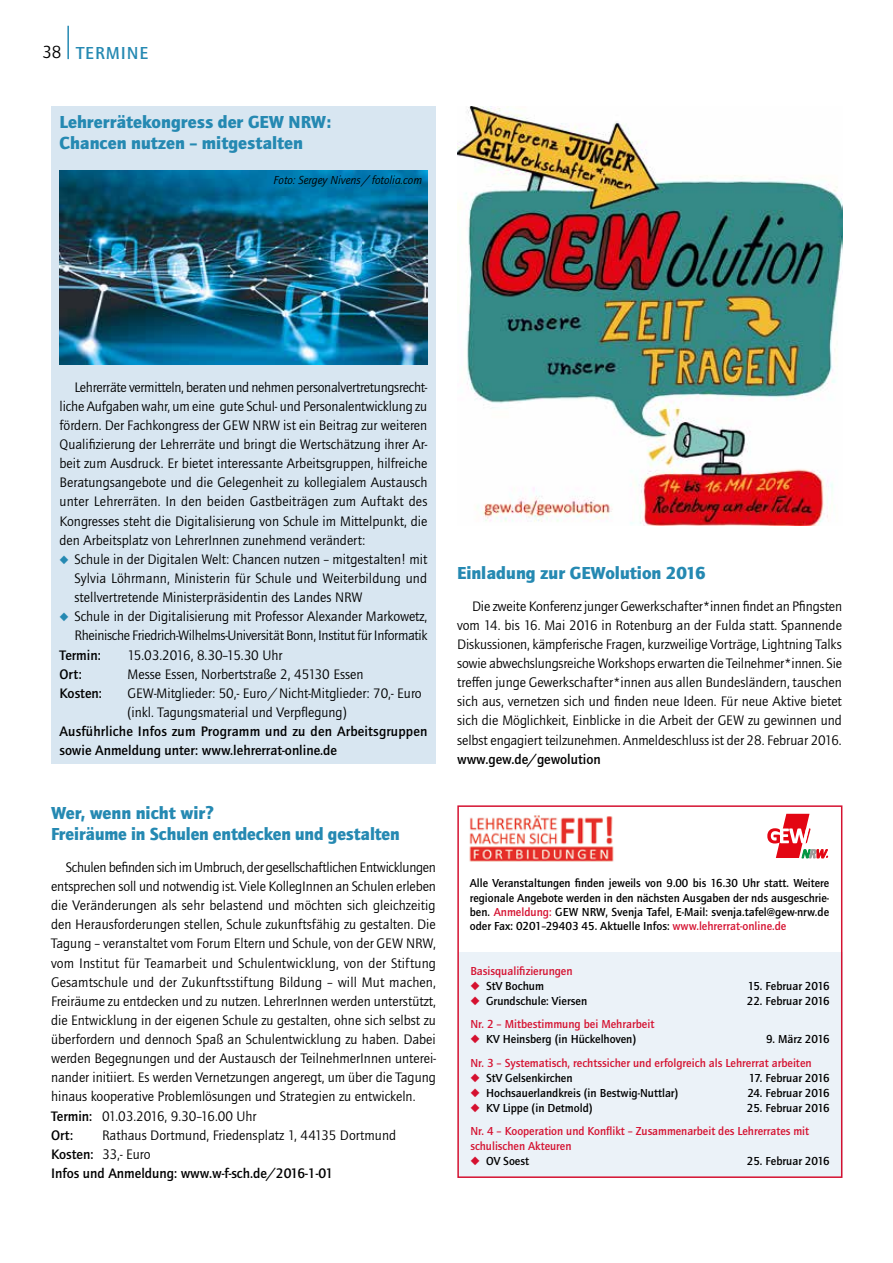
<style>
.page{position:relative;width:893px;height:1263px;background:#fff}
.page>*{position:absolute;margin:0;border:0;box-sizing:border-box;transform-origin:0 0}
.t1{font:900 18px/21px "Quay Sans ITC Std";color:#2589b2}
.t2{font:500 18px "Quay Sans ITC Std";letter-spacing:.05em;color:#2589b2}
.t3{font:14.25px/19px "Quay Sans ITC Std";color:#000;text-align:justify}
.t4{font:500 14.25px/19px "Quay Sans ITC Std";color:#000}
.t5{font:14.25px/19px "Quay Sans ITC Std";letter-spacing:-.02em;color:#000;text-align:right}
.t6{font:500 12px/14.4px "Quay Sans ITC Std";color:#000;text-align:justify}
.t7{font:500 12px/15px "Quay Sans ITC Std";color:#d51130}
.t8{font:italic 12px "Quay Sans ITC Std";color:#000}
.s1{font-weight:400;color:#000}
.s2{color:#2589b2}
.s3{font-weight:500}
.s4{color:#d51130}
</style>
<div class="page">
<hr style="left:67px;top:26px;width:2px;height:33px;background:#2589b2">
<div style="left:458px;top:953px;width:384px;height:225px;background:#ebf2f8"></div>
<img style="left:469px;top:815px;width:145px;height:47px">
<svg style="left:767px;top:814px;width:61px;height:44px"></svg>
<div style="left:457px;top:805px;width:385px;height:373px;border:2px solid #d51130"></div>
<img style="left:457px;top:106px;width:385px;height:419px">
<div style="left:51px;top:106px;width:385px;height:658px;background:#d8e6f1"></div>
<img style="left:60px;top:170px;width:367px;height:195px">
<p class="t2" style="left:42px;top:43px;width:108px"><span class="s1">38</span> TERMINE</p>
<p class="t1" style="left:60px;top:112px;width:273px">Lehrerrätekongress der GEW NRW:<br>Chancen nutzen – mitgestalten</p>
<p class="t8" style="left:274px;top:173px;width:150px">Foto: Sergey Nivens/fotolia.com</p>
<p class="t3" style="left:60px;top:378px;width:369px;text-indent:15px">Lehrerräte vermitteln, beraten und nehmen personalvertretungsrecht&shy;liche Aufgaben wahr, um eine gute Schul- und Personalentwicklung zu fördern. Der Fachkongress der GEW NRW ist ein Beitrag zur weiteren Qualifizierung der Lehrerräte und bringt die Wertschätzung ihrer Ar&shy;beit zum Ausdruck. Er bietet interessante Arbeitsgruppen, hilfreiche Beratungsangebote und die Gelegenheit zu kollegialem Austausch unter Lehrerräten. In den beiden Gastbeiträgen zum Auftakt des Kongresses steht die Digitalisierung von Schule im Mittelpunkt, die den Arbeitsplatz von LehrerInnen zunehmend verändert:</p>
<p class="t3" style="left:74px;top:550px;width:354px;text-indent:-15px"><span class="s2">◆</span> Schule in der Digitalen Welt: Chancen nutzen – mitgestalten! mit Sylvia Löhrmann, Ministerin für Schule und Weiterbildung und stellvertretende Ministerpräsidentin des Landes NRW</p>
<p class="t5" style="left:60px;top:607px;width:370px"><span class="s2">◆</span> Schule in der Digitalisierung mit Professor Alexander Markowetz,<br>Rheinische Friedrich-Wilhelms-Universität Bonn, Institut für Informatik</p>
<p class="t4" style="left:60px;top:645px;width:43px">Termin:</p>
<p class="t3" style="left:128px;top:645px;width:157px">15.03.2016, 8.30–15.30 Uhr</p>
<p class="t4" style="left:60px;top:664px;width:24px">Ort:</p>
<p class="t3" style="left:128px;top:665px;width:238px">Messe Essen, Norbertstraße 2, 45130 Essen</p>
<p class="t4" style="left:60px;top:684px;width:44px">Kosten:</p>
<p class="t3" style="left:128px;top:684px;width:296px">GEW-Mitglieder: 50,- Euro/Nicht-Mitglieder: 70,- Euro (inkl. Tagungsmaterial und Verpflegung)</p>
<p class="t4" style="left:60px;top:722px;width:369px">Ausführliche Infos zum Programm und zu den Arbeitsgruppen sowie Anmeldung unter: www.lehrerrat-online.de</p>
<p class="t1" style="left:51px;top:802px;width:350px">Wer, wenn nicht wir?<br>Freiräume in Schulen entdecken und gestalten</p>
<p class="t3" style="left:51px;top:858px;width:386px;text-align:left;text-indent:15px">Schulen befinden sich im Umbruch, der gesellschaftlichen Entwicklungen entsprechen soll und notwendig ist. Viele KollegInnen an Schulen erleben die Veränderungen als sehr belastend und möchten sich gleichzeitig den Herausforderungen stellen, Schule zukunftsfähig zu gestalten. Die Tagung – veranstaltet vom Forum Eltern und Schule, von der GEW NRW, vom Institut für Teamarbeit und Schulentwicklung, von der Stiftung Gesamtschule und der Zukunftsstiftung Bildung – will Mut machen, Freiräume zu entdecken und zu nutzen. LehrerInnen werden unterstützt, die Entwicklung in der eigenen Schule zu gestalten, ohne sich selbst zu überfordern und dennoch Spaß an Schulentwicklung zu haben. Dabei werden Begegnungen und der Austausch der TeilnehmerInnen unterei&shy;nander initiiert. Es werden Vernetzungen angeregt, um über die Tagung hinaus kooperative Problemlösungen und Strategien zu entwickeln.<br><span class="s3">Termin:</span> 01.03.2016, 9.30–16.00 Uhr<br><span class="s3">Ort:</span></p>
<p class="t3" style="left:51px;top:1126px;width:347px;text-align:left;text-indent:51px">Rathaus Dortmund, Friedensplatz 1, 44135 Dortmund<br><span class="s3">Kosten:</span> 33,- Euro<br><span class="s3">Infos und Anmeldung: www.w-f-sch.de/2016-1-01</span></p>
<p class="t1" style="left:457px;top:562px;width:250px">Einladung zur GEWolution 2016</p>
<p class="t3" style="left:457px;top:597px;width:387px;text-indent:15px">Die zweite Konferenz junger Gewerkschafter*innen findet an Pfingsten vom 14. bis 16. Mai 2016 in Rotenburg an der Fulda statt. Spannende Diskussionen, kämpferische Fragen, kurzweilige Vorträge, Lightning Talks sowie abwechslungsreiche Workshops erwarten die Teilnehmer*innen. Sie treffen junge Gewerkschafter*innen aus allen Bundesländern, tauschen sich aus, vernetzen sich und finden neue Ideen. Für neue Aktive bietet sich die Möglichkeit, Einblicke in die Arbeit der GEW zu gewinnen und selbst engagiert teilzunehmen. Anmeldeschluss ist der 28. Februar 2016.</p>
<p class="t4" style="left:457px;top:749px;width:145px">www.gew.de/gewolution</p>
<p class="t6" style="left:470px;top:876px;width:361px">Alle Veranstaltungen finden jeweils von 9.00 bis 16.30 Uhr statt. Weitere regionale Angebote werden in den nächsten Ausgaben der nds ausgeschrie&shy;ben. <span class="s4">Anmeldung:</span> GEW NRW, Svenja Tafel, E-Mail: svenja.tafel@gew-nrw.de oder Fax: 0201–29403 45. Aktuelle Infos: <span class="s4">www.lehrerrat-online.de</span></p>
<p class="t7" style="left:470px;top:963px;width:104px">Basisqualifizierungen</p>
<p class="t6" style="left:470px;top:978px;width:75px"><span class="s4">◆</span> StV Bochum</p>
<p class="t6" style="left:748px;top:978px;width:83px">15. Februar 2016</p>
<p class="t6" style="left:470px;top:993px;width:118px"><span class="s4">◆</span> Grundschule: Viersen</p>
<p class="t6" style="left:747px;top:993px;width:84px">22. Februar 2016</p>
<p class="t7" style="left:470px;top:1017px;width:186px">Nr. 2 – Mitbestimmung bei Mehrarbeit</p>
<p class="t6" style="left:470px;top:1032px;width:167px"><span class="s4">◆</span> KV Heinsberg (in Hückelhoven)</p>
<p class="t6" style="left:766px;top:1032px;width:65px">9. März 2016</p>
<p class="t7" style="left:470px;top:1055px;width:343px">Nr. 3 – Systematisch, rechtssicher und erfolgreich als Lehrerrat arbeiten</p>
<p class="t6" style="left:470px;top:1070px;width:104px"><span class="s4">◆</span> StV Gelsenkirchen</p>
<p class="t6" style="left:749px;top:1070px;width:82px">17. Februar 2016</p>
<p class="t6" style="left:470px;top:1085px;width:210px"><span class="s4">◆</span> Hochsauerlandkreis (in Bestwig-Nuttlar)</p>
<p class="t6" style="left:747px;top:1085px;width:84px">24. Februar 2016</p>
<p class="t6" style="left:470px;top:1100px;width:124px"><span class="s4">◆</span> KV Lippe (in Detmold)</p>
<p class="t6" style="left:747px;top:1100px;width:84px">25. Februar 2016</p>
<p class="t7" style="left:470px;top:1124px;width:340px">Nr. 4 – Kooperation und Konflikt – Zusammenarbeit des Lehrerrates mit schulischen Akteuren</p>
<p class="t6" style="left:470px;top:1154px;width:60px"><span class="s4">◆</span> OV Soest</p>
<p class="t6" style="left:747px;top:1154px;width:84px">25. Februar 2016</p>
</div>
